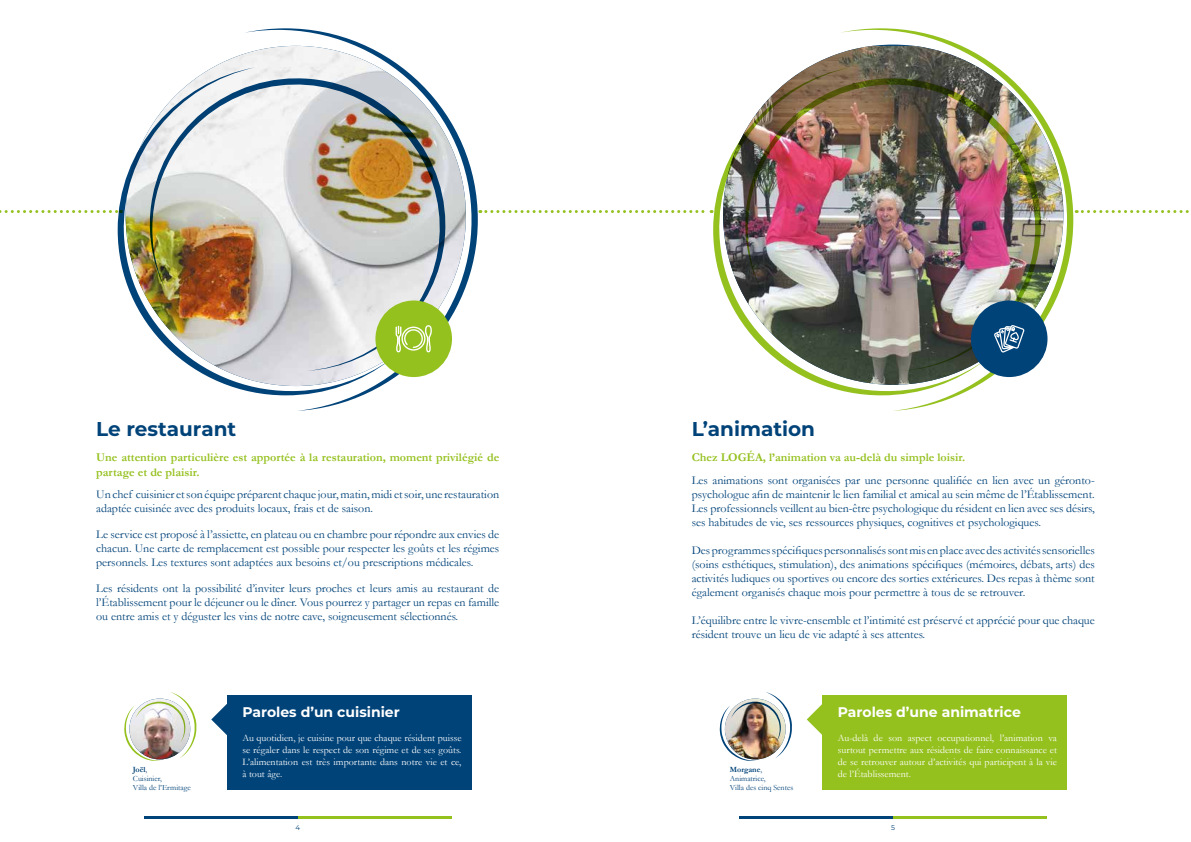
<style>
.page{position:relative;width:1191px;height:842px;background:#fff}
.page>*{position:absolute;margin:0;border:0;box-sizing:border-box;transform-origin:0 0}
.t1{font:700 20px "Montserrat";color:#004379}
.t2{font:700 14px "Montserrat";color:#fff}
.t3{font:12px/14px "Garamond";color:#004379;text-align:justify}
.t4{font:700 12px/14px "Garamond";color:#95c11f}
.t5{font:10px/12px "Garamond";color:#fff;text-align:justify}
.t6{font:8px/9px "Garamond";color:#004379}
.t7{font:7px "Montserrat";color:#004379}
.s1{font-weight:700}
</style>
<div class="page">
<hr style="left:144px;top:816px;width:154px;height:3px;background:#004379">
<hr style="left:298px;top:816px;width:154px;height:3px;background:#95c11f">
<hr style="left:739px;top:816px;width:154px;height:3px;background:#004379">
<hr style="left:893px;top:816px;width:154px;height:3px;background:#95c11f">
<svg style="left:1076px;top:210px;width:113px;height:3px"></svg>
<svg style="left:0;top:210px;width:118px;height:3px"></svg>
<svg style="left:480px;top:210px;width:232px;height:3px"></svg>
<div style="left:227px;top:695px;width:244px;height:94px;background:#004379"></div>
<svg style="left:211px;top:704px;width:16px;height:31px"></svg>
<img style="left:124px;top:692px;width:73px;height:69px">
<div style="left:822px;top:695px;width:244px;height:94px;background:#95c11f"></div>
<svg style="left:806px;top:704px;width:16px;height:31px"></svg>
<img style="left:719px;top:692px;width:73px;height:69px">
<svg style="left:244px;top:28px;width:235px;height:383px"></svg>
<svg style="left:118px;top:67px;width:272px;height:328px"></svg>
<img style="left:141px;top:69px;width:314px;height:302px">
<div style="left:375px;top:300px;width:77px;height:77px;background:#95c11f;border-radius:50%"></div>
<svg style="left:395px;top:325px;width:37px;height:27px"></svg>
<svg style="left:840px;top:28px;width:234px;height:383px"></svg>
<svg style="left:713px;top:67px;width:273px;height:328px"></svg>
<img style="left:737px;top:69px;width:313px;height:302px">
<div style="left:971px;top:300px;width:76px;height:77px;background:#004379;border-radius:50%"></div>
<svg style="left:994px;top:325px;width:30px;height:27px"></svg>
<h1 class="t1" style="left:96px;top:414px;width:142px">Le restaurant</h1>
<h1 class="t1" style="left:691px;top:414px;width:125px">L’animation</h1>
<p class="t4" style="left:691px;top:451px;width:275px">Chez LOGÉA, l’animation va au-delà du simple loisir.</p>
<p class="t3" style="left:691px;top:473px;width:404px">Les animations sont organisées par une personne qualifiée en lien avec un géronto&shy;psychologue afin de maintenir le lien familial et amical au sein même de l’Établissement.<br>Les professionnels veillent au bien-être psychologique du résident en lien avec ses désirs, ses habitudes de vie, ses ressources physiques, cognitives et psychologiques.</p>
<p class="t3" style="left:691px;top:543px;width:404px">Des programmes spécifiques personnalisés sont mis en place avec des activités sensorielles (soins esthétiques, stimulation), des animations spécifiques (mémoires, débats, arts) des activités ludiques ou sportives ou encore des sorties extérieures. Des repas à thème sont également organisés chaque mois pour permettre à tous de se retrouver.</p>
<p class="t3" style="left:691px;top:613px;width:404px">L’équilibre entre le vivre-ensemble et l’intimité est préservé et apprécié pour que chaque résident trouve un lieu de vie adapté à ses attentes.</p>
<p class="t4" style="left:96px;top:451px;width:404px">Une attention particulière est apportée à la restauration, moment privilégié de partage et de plaisir.</p>
<p class="t3" style="left:96px;top:487px;width:404px">Un chef cuisinier et son équipe préparent chaque jour, matin, midi et soir, une restauration adaptée cuisinée avec des produits locaux, frais et de saison.</p>
<p class="t3" style="left:96px;top:527px;width:404px">Le service est proposé à l’assiette, en plateau ou en chambre pour répondre aux envies de chacun. Une carte de remplacement est possible pour respecter les goûts et les régimes personnels. Les textures sont adaptées aux besoins et/ou prescriptions médicales.</p>
<p class="t3" style="left:96px;top:581px;width:404px">Les résidents ont la possibilité d’inviter leurs proches et leurs amis au restaurant de l’Établissement pour le déjeuner ou le dîner. Vous pourrez y partager un repas en famille ou entre amis et y déguster les vins de notre cave, soigneusement sélectionnés.</p>
<p class="t6" style="left:133px;top:764px;width:59px"><span class="s1">Joël</span>,<br>Cuisinier,<br>Villa de l’Ermitage</p>
<p class="t2" style="left:242px;top:702px;width:159px">Paroles d’un cuisinier</p>
<p class="t5" style="left:242px;top:732px;width:220px">Au quotidien, je cuisine pour que chaque résident puisse se régaler dans le respect de son régime et de ses goûts.<br>L’alimentation est très importante dans notre vie et ce, à tout âge.</p>
<p class="t6" style="left:730px;top:764px;width:65px"><span class="s1">Morgane</span>,<br>Animatrice,<br>Villa des cinq Sentes</p>
<p class="t2" style="left:838px;top:702px;width:184px">Paroles d’une animatrice</p>
<p class="t5" style="left:838px;top:732px;width:220px">Au-delà de son aspect occupationnel, l’animation va surtout permettre aux résidents de faire connaissance et de se retrouver autour d’activités qui participent à la vie de l’Établissement.</p>
<p class="t7" style="left:295px;top:823px;width:6px">4</p>
<p class="t7" style="left:891px;top:823px;width:5px">5</p>
</div>
